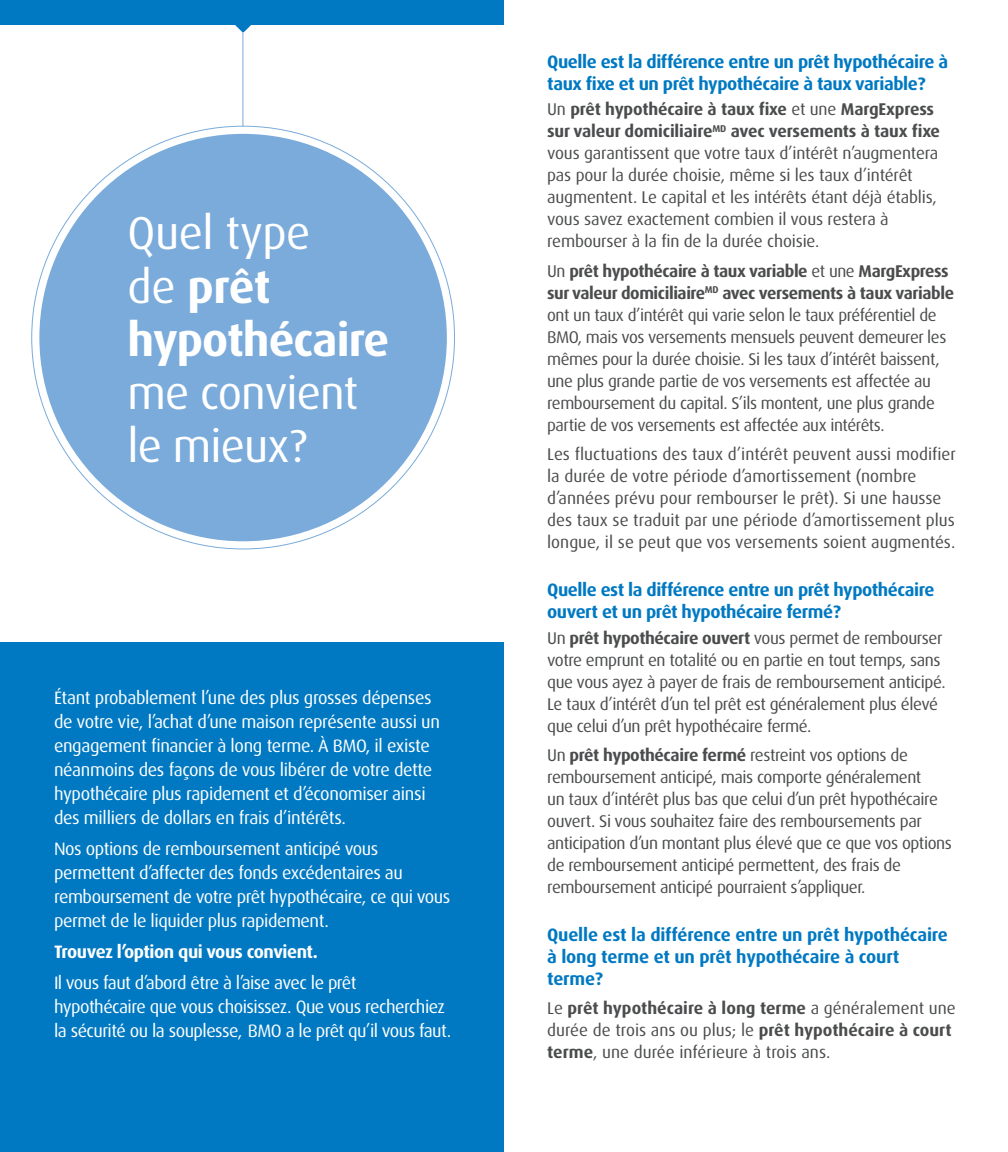
<style>
.page{position:relative;width:1008px;height:1152px;background:#fff}
.page>*{position:absolute;margin:0;border:0;box-sizing:border-box;transform-origin:0 0}
.SLIM_-_Section_Headl{font:46.2px/53.2px "Dax Pro";letter-spacing:-.02em;color:#fff}
.SLIM_Intro_Copy{font:18px/24px "Dax Pro";letter-spacing:-.025em;color:#fff}
.Paragraph_Headline{font:700 18px/21.6px "Dax Pro";letter-spacing:-.025em;color:#0079c2}
.SLIM_Intro_Copy-2{font:700 18px "Dax Pro";letter-spacing:-.025em;color:#fff}
.A-BODY{font:17px/22px "Dax Pro";letter-spacing:-.025em;color:#4b4c4d}
.A-BODY-2{font:17px/22px "Dax Pro";color:#4b4c4d}
.s1{font-weight:700}
</style>
<div class="page">
<svg style="left:31px;top:24px;width:425px;height:526px"></svg>
<div style="left:39px;top:134px;width:408px;height:407px;background:#7aabdb;border-radius:50%"></div>
<div style="left:0;top:642px;width:504px;height:510px;background:#0079c2"></div>
<div style="left:0;top:0;width:504px;height:24px;background:#0079c2"></div>
<svg style="left:234px;top:24px;width:18px;height:8px"></svg>
<p class="SLIM_-_Section_Headl" style="left:128px;top:207px;width:263px">Quel type<br>de <span class="s1">prêt hypothécaire </span>me convient le mieux?</p>
<p class="SLIM_Intro_Copy" style="left:54px;top:685px;width:388px">Étant probablement l’une des plus grosses dépenses de votre vie, l’achat d’une maison représente aussi un engagement financier à long terme. À BMO, il existe néanmoins des façons de vous libérer de votre dette hypothécaire plus rapidement et d’économiser ainsi des milliers de dollars en frais d’intérêts.</p>
<p class="SLIM_Intro_Copy" style="left:54px;top:837px;width:398px">Nos options de remboursement anticipé vous permettent d’affecter des fonds excédentaires au remboursement de votre prêt hypothécaire, ce qui vous permet de le liquider plus rapidement.</p>
<p class="SLIM_Intro_Copy-2" style="left:54px;top:940px;width:266px">Trouvez l’option qui vous convient.</p>
<p class="SLIM_Intro_Copy" style="left:54px;top:971px;width:399px">Il vous faut d’abord être à l’aise avec le prêt hypothécaire que vous choisissez. Que vous recherchiez la sécurité ou la souplesse, BMO a le prêt qu’il vous faut.</p>
<p class="Paragraph_Headline" style="left:547px;top:51px;width:402px">Quelle est la différence entre un prêt hypothécaire à taux fixe et un prêt hypothécaire à taux variable?</p>
<p class="A-BODY" style="left:547px;top:99px;width:394px">Un <span class="s1">prêt hypothécaire à taux fixe</span> et une <span class="s1">MargExpress sur valeur domiciliaire</span><sup>MD</sup> <span class="s1">avec versements à taux fixe </span>vous garantissent que votre taux d’intérêt n’augmentera pas pour la durée choisie, même si les taux d’intérêt augmentent. Le capital et les intérêts étant déjà établis, vous savez exactement combien il vous restera à rembourser à la fin de la durée choisie.</p>
<p class="A-BODY" style="left:547px;top:260px;width:408px">Un <span class="s1">prêt hypothécaire à taux variable</span> et une <span class="s1">MargExpress sur valeur domiciliaire</span><sup>MD</sup> <span class="s1">avec versements à taux variable </span>ont un taux d’intérêt qui varie selon le taux préférentiel de BMO, mais vos versements mensuels peuvent demeurer les mêmes pour la durée choisie. Si les taux d’intérêt baissent, une plus grande partie de vos versements est affectée au remboursement du capital. S’ils montent, une plus grande partie de vos versements est affectée aux intérêts.</p>
<p class="A-BODY-2" style="left:547px;top:443px;width:410px">Les fluctuations des taux d’intérêt peuvent aussi modifier la durée de votre période d’amortissement (nombre d’années prévu pour rembourser le prêt). Si une hausse des taux se traduit par une période d’amortissement plus longue, il se peut que vos versements soient augmentés.</p>
<p class="Paragraph_Headline" style="left:547px;top:579px;width:389px">Quelle est la différence entre un prêt hypothécaire ouvert et un prêt hypothécaire fermé?</p>
<p class="A-BODY" style="left:547px;top:627px;width:400px">Un <span class="s1">prêt hypothécaire ouvert</span> vous permet de rembourser votre emprunt en totalité ou en partie en tout temps, sans que vous ayez à payer de frais de remboursement anticipé.<br>Le taux d’intérêt d’un tel prêt est généralement plus élevé que celui d’un prêt hypothécaire fermé.</p>
<p class="A-BODY" style="left:547px;top:744px;width:406px">Un <span class="s1">prêt hypothécaire fermé</span> restreint vos options de remboursement anticipé, mais comporte généralement<br>un taux d’intérêt plus bas que celui d’un prêt hypothécaire ouvert. Si vous souhaitez faire des remboursements par anticipation d’un montant plus élevé que ce que vos options de remboursement anticipé permettent, des frais de remboursement anticipé pourraient s’appliquer.</p>
<p class="Paragraph_Headline" style="left:547px;top:924px;width:402px">Quelle est la différence entre un prêt hypothécaire à long terme et un prêt hypothécaire à court terme?</p>
<p class="A-BODY-2" style="left:547px;top:997px;width:410px">Le <span class="s1">prêt hypothécaire à long terme</span> a généralement une durée de trois ans ou plus; le <span class="s1">prêt hypothécaire à court terme</span>, une durée inférieure à trois ans.</p>
</div>
